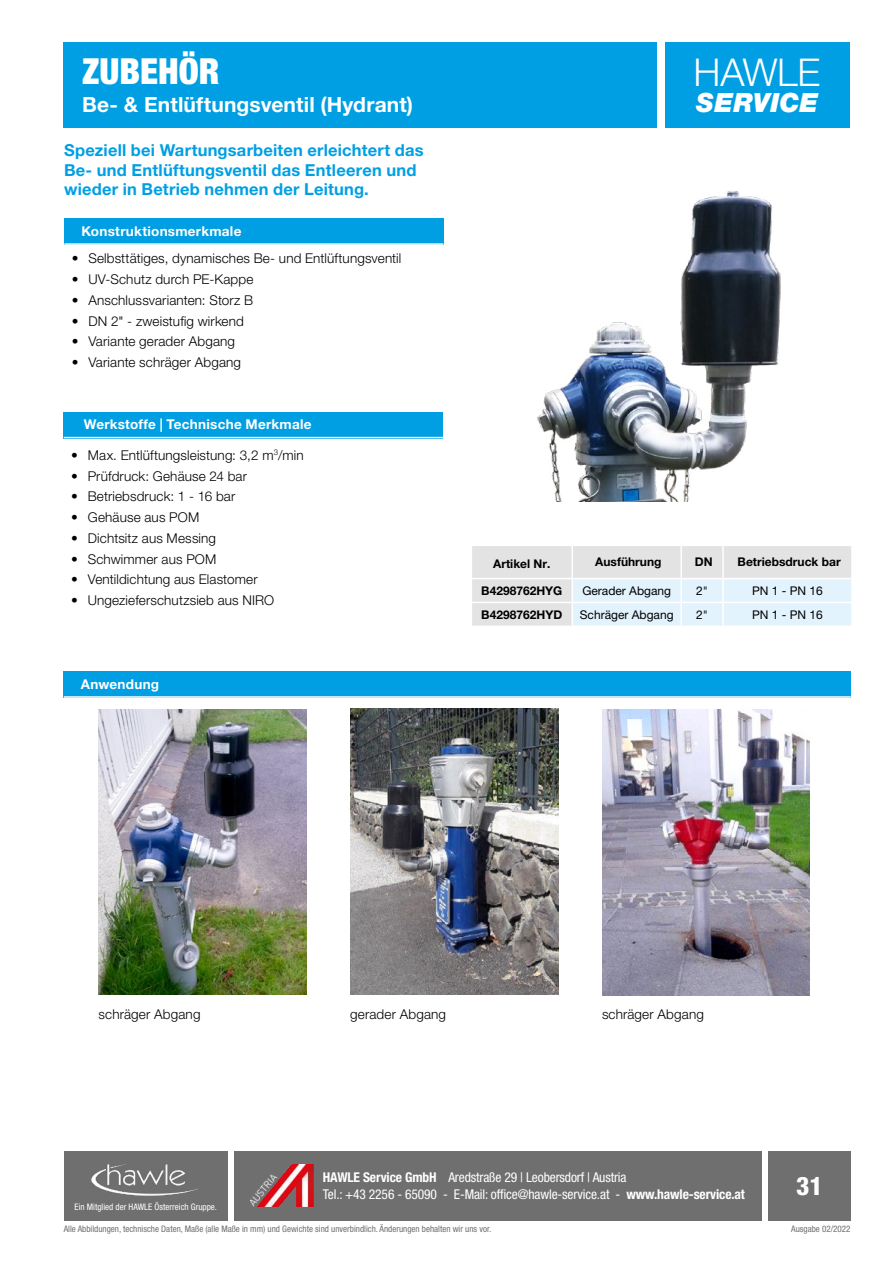
<style>
.page{position:relative;width:893px;height:1263px;background:#fff}
.page>*{position:absolute;margin:0;border:0;box-sizing:border-box;transform-origin:0 0}
.t1{font:300 38.4px "Helvetica Neue LT Pro";letter-spacing:-.005em;color:#fff}
.t2{font:900 condensed 36px "Helvetica Neue LT Pro";color:#fff}
.t3{font:italic 900 26.55px "Helvetica Neue LT Pro";letter-spacing:.005em;color:#fff}
.t4{font:800 condensed 25.5px "Helvetica Neue LT Pro";color:#fff}
.t5{font:700 21px "Helvetica Neue LT Pro";letter-spacing:.005em;color:#fff}
.t6{font:700 16.5px/19.5px "Helvetica Neue LT Pro";letter-spacing:.01em;color:#009fe3}
.t7{font:300 13.5px "Helvetica Neue LT Pro";letter-spacing:.01em;color:#000}
.t8{font:condensed 13.5px/16.2px "Helvetica Neue LT Pro";letter-spacing:-.01em;color:#fff}
.t9{font:700 13.5px "Helvetica Neue LT Pro";letter-spacing:.02em;color:#fff}
.t10{font:700 12px "Helvetica Neue LT Pro";color:#000}
.t11{font:12px "Helvetica Neue LT Pro";color:#000}
.t12{font:condensed 9px "Helvetica Neue LT Pro";color:#706f6f}
.t13{font:condensed 9px "Helvetica Neue LT Pro";color:#fff}
.s1{font-weight:700}
</style>
<div class="page">
<div style="left:64px;top:1151px;width:163px;height:69px;background:#706f6f"></div>
<div style="left:768px;top:1151px;width:82px;height:69px;background:#706f6f"></div>
<div style="left:64px;top:43px;width:593px;height:85px;background:#009fe3"></div>
<div style="left:665px;top:43px;width:185px;height:85px;background:#009fe3"></div>
<img style="left:91px;top:1164px;width:107px;height:32px">
<div style="left:234px;top:1151px;width:528px;height:69px;background:#706f6f"></div>
<img style="left:250px;top:1164px;width:64px;height:42px">
<img style="left:602px;top:709px;width:208px;height:286px">
<img style="left:350px;top:709px;width:208px;height:286px">
<div style="left:64px;top:219px;width:379px;height:26px;background:#009fe3"></div>
<hr style="left:64px;top:243px;width:379px;height:2px;background:#fff">
<div style="left:64px;top:412px;width:379px;height:26px;background:#009fe3"></div>
<hr style="left:64px;top:437px;width:379px;height:1px;background:#fff">
<div style="left:64px;top:671px;width:787px;height:27px;background:#009fe3"></div>
<hr style="left:64px;top:696px;width:787px;height:2px;background:#fff">
<svg style="left:472px;top:546px;width:379px;height:80px;background:#e3eaee"></svg>
<hr style="left:571px;top:578px;width:110px;height:1px;background:#fff">
<hr style="left:571px;top:579px;width:2px;height:23px;background:#fff">
<hr style="left:681px;top:578px;width:42px;height:1px;background:#fff">
<hr style="left:680px;top:579px;width:2px;height:23px;background:#fff">
<hr style="left:723px;top:578px;width:130px;height:1px;background:#fff">
<hr style="left:722px;top:579px;width:2px;height:23px;background:#fff">
<hr style="left:571px;top:602px;width:110px;height:1px;background:#fff">
<hr style="left:571px;top:603px;width:2px;height:23px;background:#fff">
<hr style="left:681px;top:602px;width:42px;height:1px;background:#fff">
<hr style="left:680px;top:603px;width:2px;height:23px;background:#fff">
<hr style="left:723px;top:602px;width:130px;height:1px;background:#fff">
<hr style="left:722px;top:603px;width:2px;height:23px;background:#fff">
<img style="left:537px;top:190px;width:244px;height:312px">
<img style="left:99px;top:709px;width:207px;height:286px">
<h2 class="t2" style="left:82px;top:49px;width:139px">ZUBEHÖR</h2>
<h3 class="t5" style="left:82px;top:91px;width:332px">Be- &amp; Entlüftungsventil (Hydrant)</h3>
<p class="t6" style="left:64px;top:140px;width:361px">Speziell bei Wartungsarbeiten erleichtert das<br>Be- und Entlüftungsventil das Entleeren und wieder in Betrieb nehmen der Leitung.</p>
<p class="t9" style="left:81px;top:223px;width:162px">Konstruktionsmerkmale</p>
<p class="t7" style="left:72px;top:250px;width:331px">• Selbsttätiges, dynamisches Be- und Entlüftungsventil</p>
<p class="t7" style="left:72px;top:271px;width:183px">• UV-Schutz durch PE-Kappe</p>
<p class="t7" style="left:72px;top:292px;width:183px">• Anschlussvarianten: Storz B</p>
<p class="t7" style="left:72px;top:313px;width:174px">• DN 2" - zweistufig wirkend</p>
<p class="t7" style="left:72px;top:333px;width:165px">• Variante gerader Abgang</p>
<p class="t7" style="left:72px;top:354px;width:171px">• Variante schräger Abgang</p>
<p class="t9" style="left:84px;top:416px;width:229px">Werkstoffe | Technische Merkmale</p>
<p class="t7" style="left:71px;top:447px;width:234px">• Max. Entlüftungsleistung: 3,2 m<sup>3</sup>/min</p>
<p class="t7" style="left:71px;top:468px;width:177px">• Prüfdruck: Gehäuse 24 bar</p>
<p class="t7" style="left:71px;top:488px;width:165px">• Betriebsdruck: 1 - 16 bar</p>
<p class="t7" style="left:71px;top:509px;width:129px">• Gehäuse aus POM</p>
<p class="t7" style="left:71px;top:530px;width:146px">• Dichtsitz aus Messing</p>
<p class="t7" style="left:71px;top:551px;width:147px">• Schwimmer aus POM</p>
<p class="t7" style="left:71px;top:571px;width:188px">• Ventildichtung aus Elastomer</p>
<p class="t7" style="left:71px;top:592px;width:204px">• Ungezieferschutzsieb aus NIRO</p>
<p class="t9" style="left:81px;top:675px;width:80px">Anwendung</p>
<h1 class="t1" style="left:693px;top:49px;width:128px">HAWLE</h1>
<h3 class="t3" style="left:696px;top:86px;width:123px">SERVICE</h3>
<p class="t10" style="left:493px;top:556px;width:59px">Artikel Nr.</p>
<p class="t10" style="left:595px;top:554px;width:68px">Ausführung</p>
<p class="t10" style="left:695px;top:554px;width:19px">DN</p>
<p class="t10" style="left:738px;top:554px;width:105px">Betriebsdruck bar</p>
<p class="t10" style="left:481px;top:583px;width:83px">B4298762HYG</p>
<p class="t11" style="left:582px;top:583px;width:90px">Gerader Abgang</p>
<p class="t11" style="left:696px;top:583px;width:13px">2"</p>
<p class="t11" style="left:752px;top:583px;width:72px">PN 1 - PN 16</p>
<p class="t10" style="left:481px;top:607px;width:82px">B4298762HYD</p>
<p class="t11" style="left:580px;top:607px;width:95px">Schräger Abgang</p>
<p class="t11" style="left:696px;top:607px;width:13px">2"</p>
<p class="t11" style="left:752px;top:607px;width:72px">PN 1 - PN 16</p>
<p class="t7" style="left:99px;top:1006px;width:103px">schräger Abgang</p>
<p class="t7" style="left:350px;top:1006px;width:97px">gerader Abgang</p>
<p class="t7" style="left:602px;top:1006px;width:103px">schräger Abgang</p>
<p class="t13" style="left:75px;top:1201px;width:144px">Ein Mitglied der HAWLE Österreich Gruppe.</p>
<p class="t8" style="left:323px;top:1169px;width:424px"><span class="s1">HAWLE Service GmbH</span> Aredstraße 29 | Leobersdorf | Austria<br>Tel.: +43 2256 - 65090 - E-Mail: office@hawle-service.at - <span class="s1">www.hawle-service.at</span></p>
<p class="t12" style="left:64px;top:1224px;width:429px">Alle Abbildungen, technische Daten, Maße (alle Maße in mm) und Gewichte sind unverbindlich. Änderungen behalten wir uns vor.</p>
<h3 class="t4" style="left:796px;top:1170px;width:28px">31</h3>
<p class="t12" style="left:791px;top:1224px;width:61px">Ausgabe 02/2022</p>
</div>
